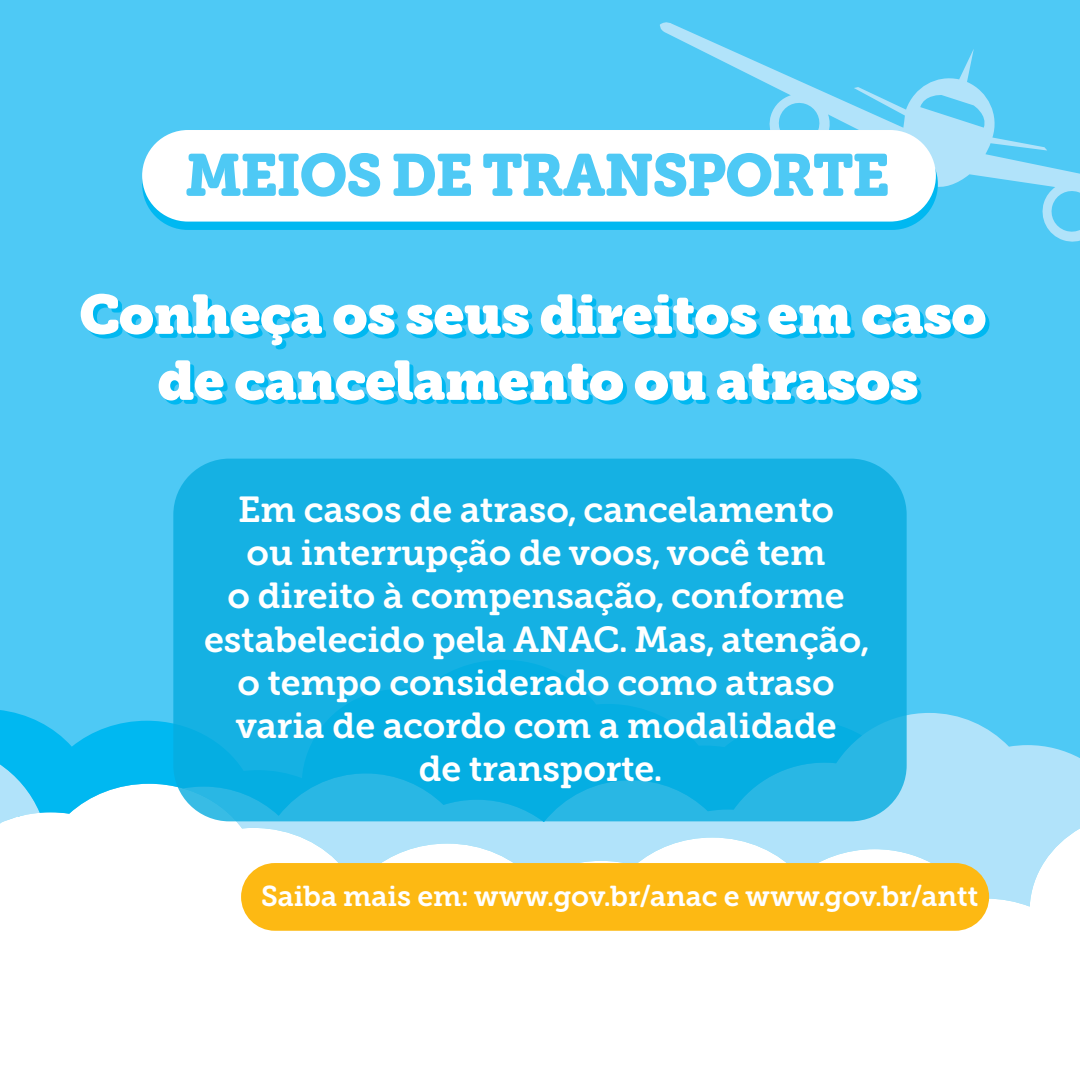
<style>
.page{position:relative;width:1080px;height:1080px;background:#4ec9f5}
.page>*{position:absolute;margin:0;border:0;box-sizing:border-box;transform-origin:0 0}
.t1{font:59.1px "Museo Slab Rounded 900";letter-spacing:-.02em;color:#4ec9f5}
.t2{font:55px/66px "Museo Slab Rounded";color:#fff;text-align:center}
.t3{font:36px/43.2px "Museo Slab Rounded 700";color:#fff;text-align:center}
.t4{font:28.6px "Museo Slab Rounded 700";color:#fff}
</style>
<div class="page">
<svg style="left:660px;top:22px;width:420px;height:220px"></svg>
<svg style="left:904px;top:713px;width:176px;height:71px;fill:#b1e3fa"></svg>
<svg style="left:0;top:784px;width:1080px;height:161px;background:#e3f5fd"></svg>
<svg style="left:0;top:710px;width:862px;height:123px;background:#74d6f7"></svg>
<div style="left:0;top:945px;width:1080px;height:135px;background:#fff"></div>
<div style="left:142px;top:138px;width:796px;height:92px;background:#00b8f1;border-radius:46px"></div>
<div style="left:142px;top:130px;width:794px;height:92px;background:#fff;border-radius:46px"></div>
<div style="left:241px;top:863px;width:748px;height:68px;background:#fdb913;border-radius:34px"></div>
<svg style="left:173px;top:459px;width:734px;height:362px;background:#13b1e2"></svg>
<h1 class="t1" style="left:185px;top:142px;width:706px">MEIOS DE TRANSPORTE</h1>
<h2 class="t2" style="left:79px;top:282px;width:908px">Conheça os seus direitos em caso de cancelamento ou atrasos</h2>
<p class="t3" style="left:204px;top:488px;width:667px">Em casos de atraso, cancelamento<br>ou interrupção de voos, você tem<br>o direito à compensação, conforme estabelecido pela ANAC. Mas, atenção, o tempo considerado como atraso varia de acordo com a modalidade<br>de transporte.</p>
<p class="t4" style="left:261px;top:880px;width:719px">Saiba mais em: www.gov.br/anac e www.gov.br/antt</p>
</div>
